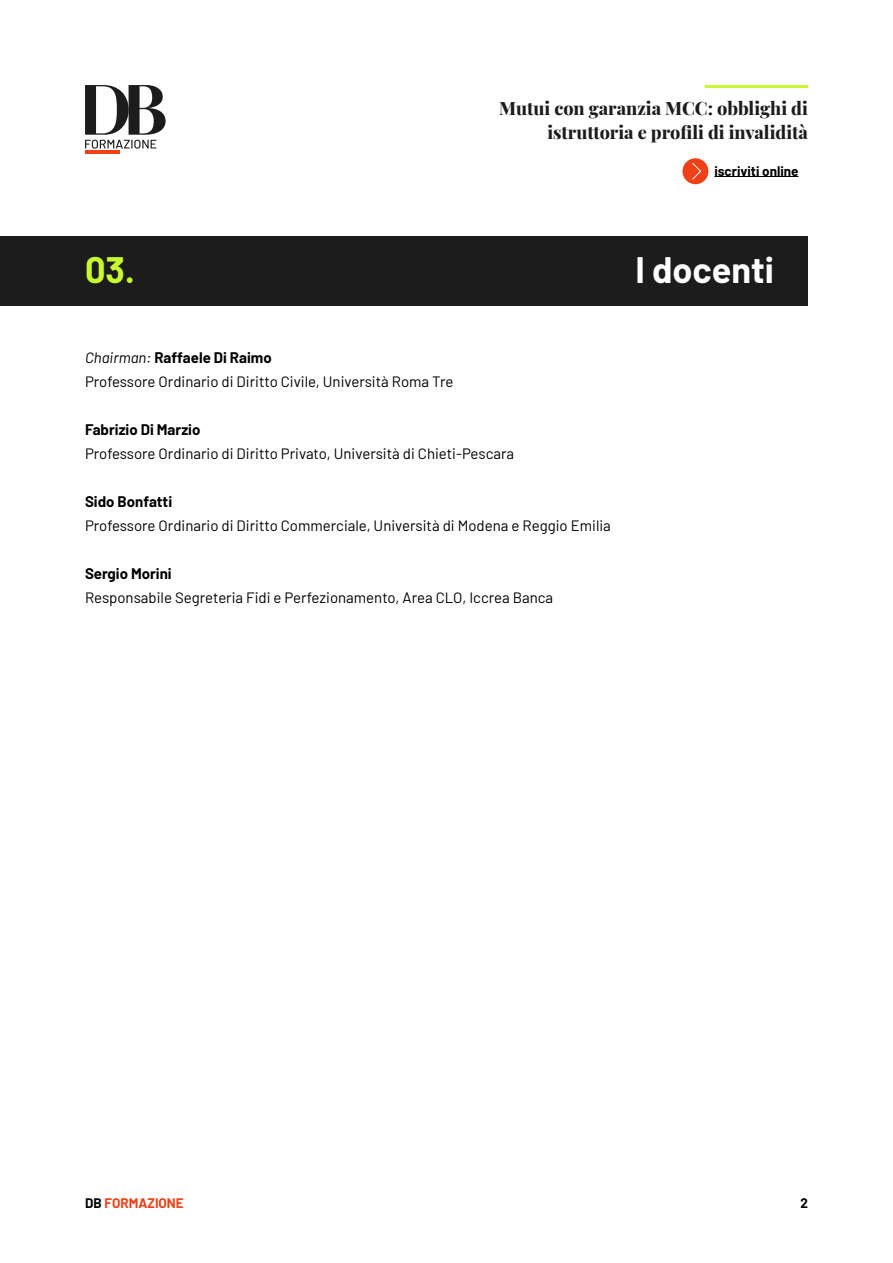
<style>
.page{position:relative;width:893px;height:1263px;background:#fff}
.page>*{position:absolute;margin:0;border:0;box-sizing:border-box;transform-origin:0 0}
.t1{font:700 36px "Barlow";color:#fff}
.t2{font:700 36px "Barlow";color:#c9fa30}
.t3{font:800 18px/24px "Playfair Display";color:#1c1c1c;text-align:right}
.t4{font:15px/24px "Barlow";color:#000}
.t5{font:700 15px "Barlow";color:#000}
.t6{font:700 13.5px "Barlow";color:#000}
.t7{font:700 13.5px "Barlow";color:#f04017}
.s1{font-style:italic}
.s2{font-weight:700}
.s3{color:#000}
</style>
<div class="page">
<hr style="left:85px;top:151px;width:35px;height:3px;background:#f04017">
<svg style="left:85px;top:85px;width:81px;height:64px"></svg>
<hr style="left:705px;top:85px;width:103px;height:3px;background:#c9fa30">
<hr style="left:714px;top:176px;width:85px;height:1px;background:#000">
<div style="left:682px;top:158px;width:26px;height:26px;background:#f04017;border-radius:50%"></div>
<svg style="left:692px;top:163px;width:9px;height:17px"></svg>
<div style="left:0;top:236px;width:808px;height:69px;background:#1c1c1c"></div>
<p class="t3" style="left:499px;top:95px;width:310px">Mutui con garanzia MCC: obblighi di istruttoria e profili di invalidità</p>
<p class="t6" style="left:714px;top:161px;width:86px">iscriviti online</p>
<h1 class="t2" style="left:85px;top:244px;width:51px">03.</h1>
<h1 class="t1" style="left:635px;top:244px;width:140px">I docenti</h1>
<p class="t4" style="left:85px;top:344px;width:370px"><span class="s1">Chairman:</span> <span class="s2">Raffaele Di Raimo<br></span>Professore Ordinario di Diritto Civile, Università Roma Tre</p>
<p class="t5" style="left:85px;top:418px;width:117px">Fabrizio Di Marzio</p>
<p class="t4" style="left:85px;top:440px;width:431px">Professore Ordinario di Diritto Privato, Università di Chieti-Pescara</p>
<p class="t5" style="left:85px;top:490px;width:89px">Sido Bonfatti</p>
<p class="t4" style="left:85px;top:512px;width:527px">Professore Ordinario di Diritto Commerciale, Università di Modena e Reggio Emilia</p>
<p class="t5" style="left:85px;top:562px;width:88px">Sergio Morini</p>
<p class="t4" style="left:85px;top:584px;width:470px">Responsabile Segreteria Fidi e Perfezionamento, Area CLO, Iccrea Banca</p>
<p class="t7" style="left:85px;top:1193px;width:100px"><span class="s3">DB</span> FORMAZIONE</p>
<p class="t6" style="left:800px;top:1193px;width:9px">2</p>
</div>
